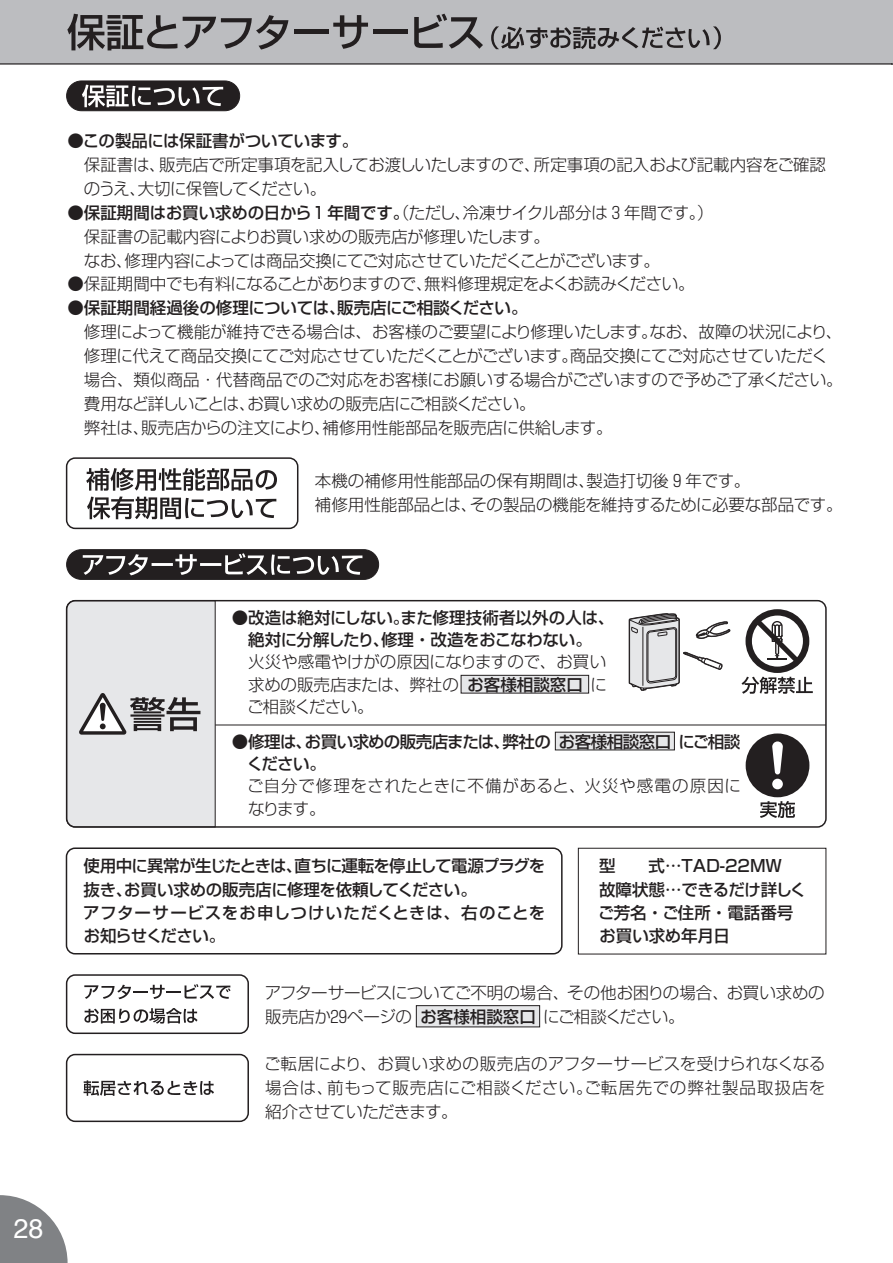
<style>
.page{position:relative;width:893px;height:1263px;background:#fff}
.page>*{position:absolute;margin:0;border:0;box-sizing:border-box;transform-origin:0 0}
.t1{font:27px "Helvetica";color:#fff}
.t2{font:300 16.5px/23.9px "Shin Go Pro";letter-spacing:-.015em;color:#231f20}
.t3{font:500 16.5px/23.4px "Shin Go Pro";letter-spacing:-.02em;color:#231f20}
.t4{font:500 16.5px/23.4px "Shin Go Pro";color:#231f20}
.t5{font:300 16.5px/22.4px "Shin Go Pro";letter-spacing:.04em;color:#231f20}
.s1{font-weight:500}
</style>
<div class="page">
<div style="left:461px;top:675px;width:128px;height:18px;background:#e6e7e9"></div>
<div style="left:461px;top:675px;width:128px;height:18px;border:1px solid #231f20"></div>
<div style="left:555px;top:732px;width:119px;height:18px;background:#e6e7e9"></div>
<div style="left:0;top:0;width:893px;height:64px;background:#bcbdc0"></div>
<hr style="left:0;top:63px;width:893px;height:2px;background:#231f20">
<svg style="left:67px;top:14px;width:110px;height:36px"></svg>
<svg style="left:183px;top:15px;width:105px;height:35px"></svg>
<hr style="left:295px;top:30px;width:34px;height:4px;background:#231f20">
<svg style="left:333px;top:15px;width:35px;height:34px"></svg>
<hr style="left:373px;top:30px;width:35px;height:4px;background:#231f20">
<svg style="left:414px;top:14px;width:69px;height:35px"></svg>
<svg style="left:491px;top:26px;width:230px;height:23px"></svg>
<svg style="left:86px;top:468px;width:191px;height:51px"></svg>
<svg style="left:741px;top:609px;width:72px;height:85px"></svg>
<div style="left:416px;top:1006px;width:124px;height:21px;background:#e6e7e9"></div>
<div style="left:416px;top:1005px;width:124px;height:22px;border:1px solid #231f20"></div>
<div style="left:66px;top:847px;width:497px;height:107px;border:2px solid #231f20;border-radius:9px"></div>
<svg style="left:84px;top:984px;width:147px;height:15px"></svg>
<svg style="left:84px;top:1008px;width:114px;height:16px"></svg>
<div style="left:66px;top:974px;width:183px;height:60px;border:2px solid #231f20;border-radius:9px"></div>
<div style="left:66px;top:457px;width:232px;height:72px;border:2px solid #231f20;border-radius:9px"></div>
<svg style="left:84px;top:1080px;width:130px;height:16px"></svg>
<div style="left:66px;top:1054px;width:183px;height:68px;border:2px solid #231f20;border-radius:9px"></div>
<div style="left:578px;top:848px;width:248px;height:106px;border:1px solid #231f20"></div>
<div style="left:66px;top:600px;width:761px;height:228px;border:2px solid #231f20;border-radius:9px"></div>
<svg style="left:66px;top:600px;width:150px;height:228px;background:#d6d7d9"></svg>
<div style="left:67px;top:81px;width:173px;height:30px;background:#231f20;border-radius:15px"></div>
<div style="left:66px;top:81px;width:174px;height:30px;border:1px solid #231f20;border-radius:15px"></div>
<svg style="left:82px;top:85px;width:141px;height:22px"></svg>
<div style="left:67px;top:550px;width:312px;height:29px;background:#231f20;border-radius:15px"></div>
<div style="left:66px;top:549px;width:313px;height:31px;border:1px solid #231f20;border-radius:15px"></div>
<svg style="left:83px;top:553px;width:279px;height:22px"></svg>
<svg style="left:760px;top:801px;width:35px;height:17px"></svg>
<div style="left:746px;top:733px;width:63px;height:64px;background:#231f20;border-radius:50%"></div>
<div style="left:772px;top:779px;width:11px;height:10px;background:#fff;border-radius:50%"></div>
<svg style="left:772px;top:741px;width:11px;height:33px"></svg>
<svg style="left:628px;top:613px;width:103px;height:78px"></svg>
<hr style="left:215px;top:725px;width:611px;height:1px;background:#231f20">
<svg style="left:0;top:1195px;width:68px;height:68px"></svg>
<p class="t3" style="left:67px;top:127px;width:292px">●この製品には保証書がついています。</p>
<p class="t2" style="left:84px;top:151px;width:744px">保証書は、販売店で所定事項を記入してお渡しいたしますので、所定事項の記入および記載内容をご確認のうえ、大切に保管してください。</p>
<p class="t2" style="left:84px;top:198px;width:631px;text-indent:-16px"><span class="s1">●保証期間はお買い求めの日から 1 年間です。</span>（ただし、冷凍サイクル部分は 3 年間です。）保証書の記載内容によりお買い求めの販売店が修理いたします。<br>なお、修理内容によっては商品交換にてご対応させていただくことがございます。</p>
<p class="t2" style="left:67px;top:270px;width:629px"><span class="s1">●</span>保証期間中でも有料になることがありますので、無料修理規定をよくお読みください。</p>
<p class="t4" style="left:67px;top:294px;width:462px">●保証期間経過後の修理については、販売店にご相談ください。</p>
<p class="t2" style="left:84px;top:318px;width:760px">修理によって機能が維持できる場合は、お客様のご要望により修理いたします。なお、故障の状況により、修理に代えて商品交換にてご対応させていただくことがございます。商品交換にてご対応させていただく場合、類似商品・代替商品でのご対応をお客様にお願いする場合がございますので予めご了承ください。費用など詳しいことは、お買い求めの販売店にご相談ください。<br>弊社は、販売店からの注文により、補修用性能部品を販売店に供給します。</p>
<p class="t2" style="left:315px;top:467px;width:529px">本機の補修用性能部品の保有期間は、製造打切後 9 年です。<br>補修用性能部品とは、その製品の機能を維持するために必要な部品です。</p>
<p class="t3" style="left:232px;top:604px;width:384px;line-height:22.4px;text-align:center">●改造は絶対にしない。また修理技術者以外の人は、絶対に分解したり、修理・改造をおこなわない。</p>
<p class="t2" style="left:247px;top:649px;width:361px;line-height:22.4px;text-align:justify;text-indent:-16px">　火災や感電やけがの原因になりますので、お買い求めの販売店または、弊社の<span class="s1">お客様相談窓口</span>にご相談ください。</p>
<p class="t3" style="left:247px;top:728px;width:495px;line-height:22.4px;text-indent:-15px">●修理は、お買い求めの販売店または、弊社のお客様相談窓口にご相談ください。</p>
<p class="t5" style="left:247px;top:773px;width:495px">ご自分で修理をされたときに不備があると、火災や感電の原因になります。</p>
<p class="t3" style="left:83px;top:852px;width:464px">使用中に異常が生じたときは、直ちに運転を停止して電源プラグを抜き、お買い求めの販売店に修理を依頼してください。<br>アフターサービスをお申しつけいただくときは、右のことをお知らせください。</p>
<p class="t4" style="left:598px;top:852px;width:210px">型　　式…TAD-22MW<br>故障状態…できるだけ詳しくご芳名・ご住所・電話番号お買い求め年月日</p>
<p class="t2" style="left:265px;top:978px;width:562px">アフターサービスについてご不明の場合、その他お困りの場合、お買い求めの販売店か29ページの<span class="s1">お客様相談窓口</span>にご相談ください。</p>
<p class="t2" style="left:264px;top:1050px;width:563px;text-align:justify">ご転居により、お買い求めの販売店のアフターサービスを受けられなくなる場合は、前もって販売店にご相談ください。ご転居先での弊社製品取扱店を紹介させていただきます。</p>
<h1 class="t1" style="left:13px;top:1207px;width:32px">28</h1>
</div>
